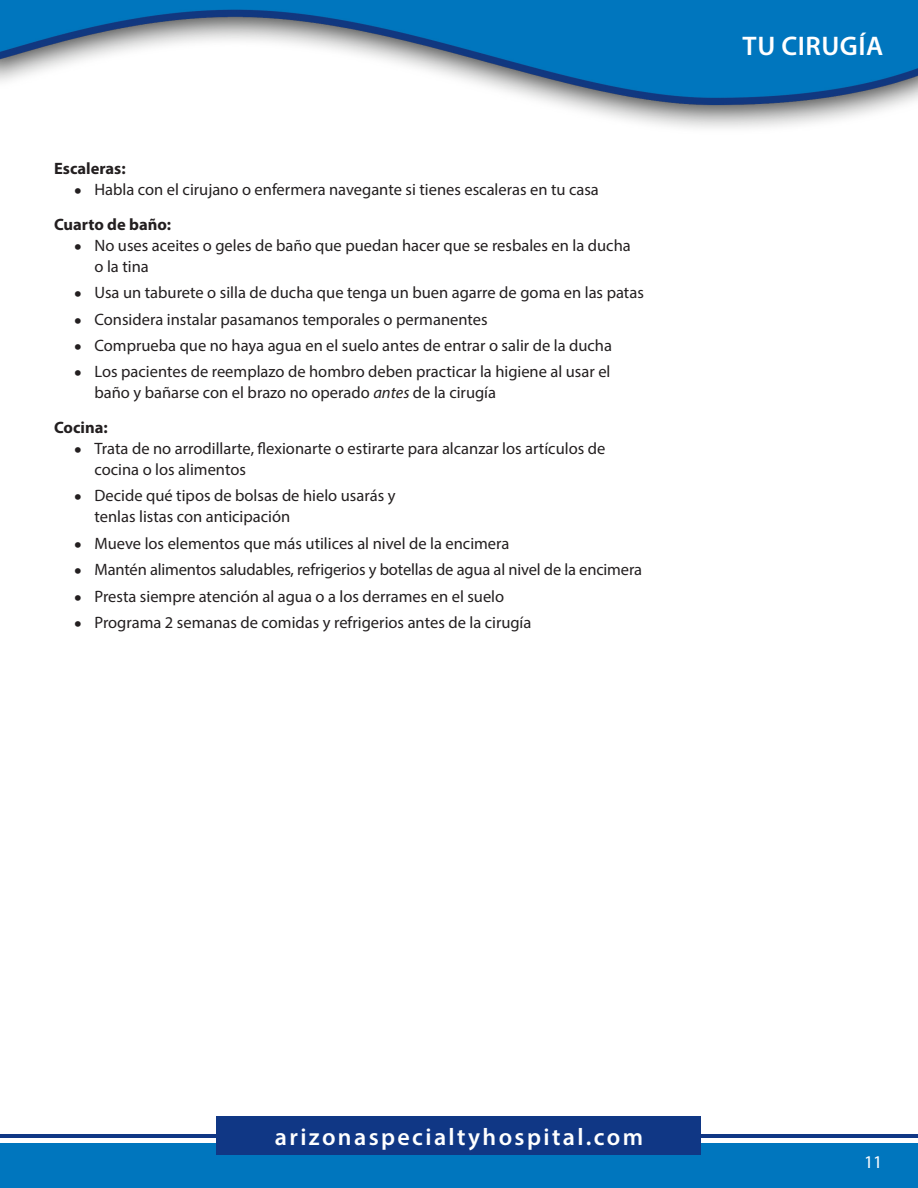
<style>
.page{position:relative;width:918px;height:1188px;background:#fff}
.page>*{position:absolute;margin:0;border:0;box-sizing:border-box;transform-origin:0 0}
.t1{font:600 27px "Myriad Pro";letter-spacing:.02em;color:#fff}
.t2{font:600 24px "Myriad Pro";letter-spacing:.1em;color:#fff}
.t3{font:18px "Myriad Pro";color:#fff}
.Bullet_Text{font:16.5px/21px "Myriad Pro";color:#231f20}
.Sub-Subhead{font:700 16.5px "Myriad Pro";color:#231f20}
.Text{font:700 16.5px "Myriad Pro";color:#231f20}
.s1{font-size:27px}
.s2{font-style:italic}
</style>
<div class="page">
<img style="left:1px;top:0;width:917px;height:128px">
<img style="left:0;top:0;width:1px;height:162px">
<div style="left:0;top:1143px;width:918px;height:45px;background:#0076be"></div>
<hr style="left:0;top:1134px;width:918px;height:3px;background:#103785">
<div style="left:217px;top:1116px;width:484px;height:39px;background:#103785"></div>
<p class="Sub-Subhead" style="left:54px;top:158px;width:73px">Escaleras:</p>
<p class="Bullet_Text" style="left:74px;top:179px;width:526px"><span class="s1">•</span> Habla con el cirujano o enfermera navegante si tienes escaleras en tu casa</p>
<p class="Sub-Subhead" style="left:54px;top:214px;width:119px">Cuarto de baño:</p>
<p class="Bullet_Text" style="left:94px;top:235px;width:538px;text-indent:-20px"><span class="s1">•</span> No uses aceites o geles de baño que puedan hacer que se resbales en la ducha o la tina</p>
<p class="Bullet_Text" style="left:74px;top:282px;width:571px"><span class="s1">•</span> Usa un taburete o silla de ducha que tenga un buen agarre de goma en las patas</p>
<p class="Bullet_Text" style="left:74px;top:308px;width:415px"><span class="s1">•</span> Considera instalar pasamanos temporales o permanentes</p>
<p class="Bullet_Text" style="left:74px;top:335px;width:539px"><span class="s1">•</span> Comprueba que no haya agua en el suelo antes de entrar o salir de la ducha</p>
<p class="Bullet_Text" style="left:94px;top:361px;width:518px;text-indent:-20px"><span class="s1">•</span> Los pacientes de reemplazo de hombro deben practicar la higiene al usar el baño y bañarse con el brazo no operado <span class="s2">antes</span> de la cirugía</p>
<p class="Text" style="left:54px;top:417px;width:55px">Cocina:</p>
<p class="Bullet_Text" style="left:94px;top:438px;width:512px;text-indent:-20px"><span class="s1">•</span> Trata de no arrodillarte, flexionarte o estirarte para alcanzar los artículos de cocina o los alimentos</p>
<p class="Bullet_Text" style="left:94px;top:485px;width:302px;text-indent:-20px"><span class="s1">•</span> Decide qué tipos de bolsas de hielo usarás y tenlas listas con anticipación</p>
<p class="Bullet_Text" style="left:74px;top:532px;width:437px"><span class="s1">•</span> Mueve los elementos que más utilices al nivel de la encimera</p>
<p class="Bullet_Text" style="left:74px;top:559px;width:569px"><span class="s1">•</span> Mantén alimentos saludables, refrigerios y botellas de agua al nivel de la encimera</p>
<p class="Bullet_Text" style="left:74px;top:585px;width:431px"><span class="s1">•</span> Presta siempre atención al agua o a los derrames en el suelo</p>
<p class="Bullet_Text" style="left:74px;top:612px;width:459px"><span class="s1">•</span> Programa 2 semanas de comidas y refrigerios antes de la cirugía</p>
<p class="t1" style="left:743px;top:29px;width:142px">TU CIRUGÍA</p>
<p class="t2" style="left:275px;top:1121px;width:370px">arizonaspecialtyhospital.com</p>
<p class="t3" style="left:864px;top:1151px;width:20px">11</p>
</div>
